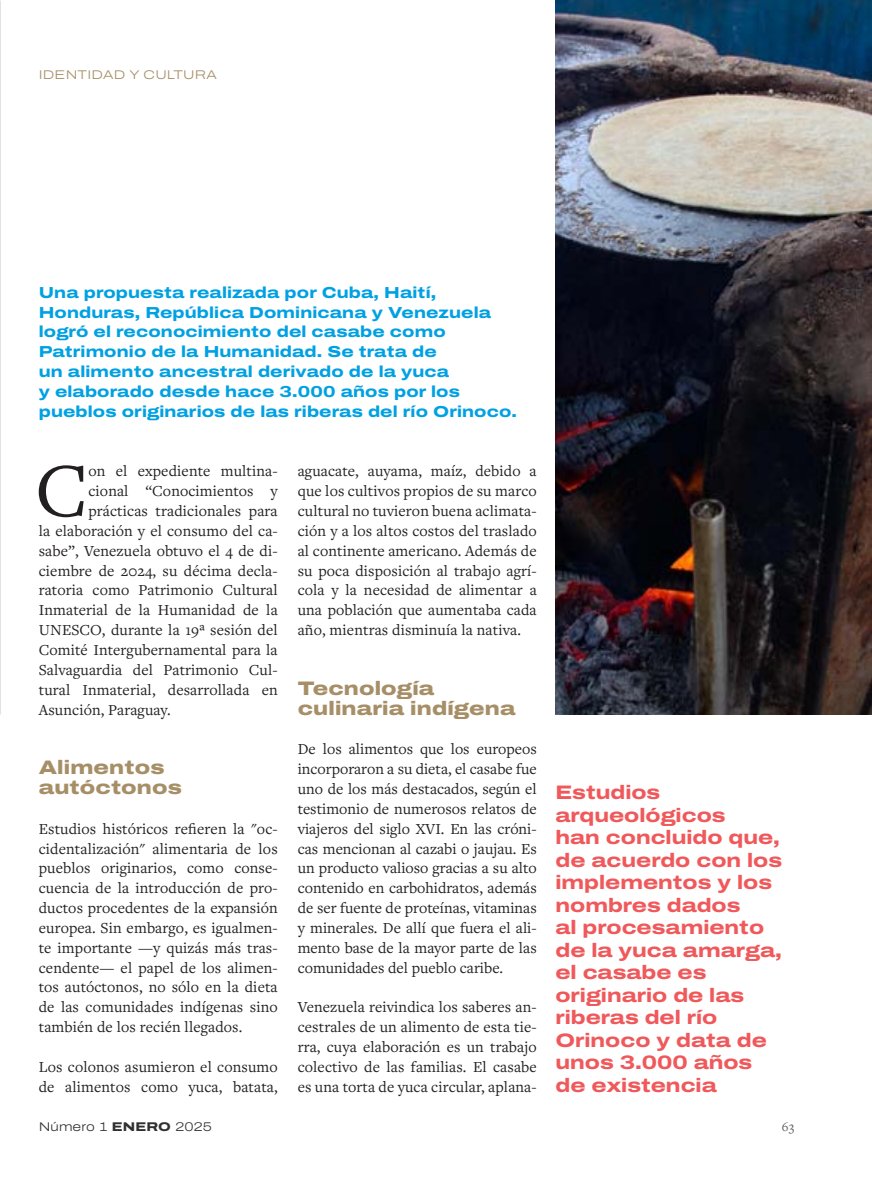
<style>
.page{position:relative;width:872px;height:1191px;background:#fff}
.page>*{position:absolute;margin:0;border:0;box-sizing:border-box;transform-origin:0 0}
.Capital{font:79.35px "Freight Text Pro";color:#231f20}
.Destacado_chico{font:700 19.5px/22.5px "Archivo Expanded";color:#f0595b}
.Entretítulo{font:800 19.5px/19.8px "Archivo Expanded";letter-spacing:.01em;color:#a68f67}
.Cuerpo_texto{font:15.9px/19.8px "Freight Text Pro";letter-spacing:.01em;color:#231f20;text-align:justify}
.Capital-2{font:15.9px "Freight Text Pro";letter-spacing:.01em;color:#231f20}
.Copete{font:700 15.9px/19.8px "Archivo Expanded";letter-spacing:.01em;color:#00a1e3}
.t1{font:13.5px "Freight Text Pro";color:#636366}
.Cuerpo_texto-2{font:200 12.6px "Archivo Expanded";letter-spacing:.01em;color:#a68f67}
.t2{font:200 12.6px "Archivo Expanded";letter-spacing:.01em;color:#312f30}
.s1{font-weight:700}
</style>
<div class="page">
<img style="left:0;top:0;width:1px;height:714px">
<img style="left:555px;top:0;width:317px;height:714px">
<p class="Cuerpo_texto-2" style="left:39px;top:66px;width:180px">IDENTIDAD Y CULTURA</p>
<p class="Copete" style="left:39px;top:282px;width:480px">Una propuesta realizada por Cuba, Haití, Honduras, República Dominicana y Venezuela logró el reconocimiento del casabe como Patrimonio de la Humanidad. Se trata de<br>un alimento ancestral derivado de la yuca<br>y elaborado desde hace 3.000 años por los pueblos originarios de las riberas del río Orinoco.</p>
<p class="Capital" style="left:35px;top:438px;width:54px">C</p>
<p class="Capital-2" style="left:88px;top:461px;width:191px">on el expediente multina-</p>
<p class="Capital-2" style="left:88px;top:480px;width:191px">cional “Conocimientos y</p>
<p class="Capital-2" style="left:88px;top:500px;width:191px">prácticas tradicionales para</p>
<p class="Capital-2" style="left:39px;top:520px;width:240px">la elaboración y el consumo del ca-</p>
<p class="Capital-2" style="left:39px;top:540px;width:240px">sabe”, Venezuela obtuvo el 4 de di-</p>
<p class="Capital-2" style="left:39px;top:560px;width:240px">ciembre de 2024, su décima decla-</p>
<p class="Capital-2" style="left:39px;top:580px;width:240px">ratoria como Patrimonio Cultural</p>
<p class="Capital-2" style="left:39px;top:600px;width:240px">Inmaterial de la Humanidad de la</p>
<p class="Capital-2" style="left:39px;top:619px;width:240px">UNESCO, durante la 19ª sesión del</p>
<p class="Capital-2" style="left:39px;top:639px;width:240px">Comité Intergubernamental para la</p>
<p class="Capital-2" style="left:39px;top:659px;width:240px">Salvaguardia del Patrimonio Cul-</p>
<p class="Capital-2" style="left:39px;top:679px;width:240px">tural Inmaterial, desarrollada en</p>
<p class="Capital-2" style="left:39px;top:699px;width:134px">Asunción, Paraguay.</p>
<p class="Entretítulo" style="left:39px;top:757px;width:145px">Alimentos autóctonos</p>
<p class="Cuerpo_texto" style="left:39px;top:818px;width:240px">Estudios históricos refieren la "oc&shy;cidentalización" alimentaria de los pueblos originarios, como conse&shy;cuencia de la introducción de pro&shy;ductos procedentes de la expansión europea. Sin embargo, es igualmen&shy;te importante —y quizás más tras&shy;cendente— el papel de los alimen&shy;tos autóctonos, no sólo en la dieta de las comunidades indígenas sino también de los recién llegados.</p>
<p class="Cuerpo_texto" style="left:39px;top:1056px;width:240px">Los colonos asumieron el consumo de alimentos como yuca, batata,</p>
<p class="Cuerpo_texto" style="left:298px;top:461px;width:240px">aguacate, auyama, maíz, debido a que los cultivos propios de su marco cultural no tuvieron buena aclimata&shy;ción y a los altos costos del traslado al continente americano. Además de su poca disposición al trabajo agrí&shy;cola y la necesidad de alimentar a una población que aumentaba cada año, mientras disminuía la nativa.</p>
<p class="Entretítulo" style="left:298px;top:678px;width:219px">Tecnología culinaria indígena</p>
<p class="Cuerpo_texto" style="left:298px;top:738px;width:240px">De los alimentos que los europeos incorporaron a su dieta, el casabe fue uno de los más destacados, según el testimonio de numerosos relatos de viajeros del siglo XVI. En las cróni&shy;cas mencionan al cazabi o jaujau. Es un producto valioso gracias a su alto contenido en carbohidratos, además de ser fuente de proteínas, vitaminas y minerales. De allí que fuera el ali&shy;mento base de la mayor parte de las comunidades del pueblo caribe.</p>
<p class="Cuerpo_texto" style="left:298px;top:996px;width:240px">Venezuela reivindica los saberes an&shy;cestrales de un alimento de esta tie&shy;rra, cuya elaboración es un trabajo colectivo de las familias. El casabe es una torta de yuca circular, aplana-</p>
<p class="Destacado_chico" style="left:555px;top:781px;width:228px">Estudios arqueológicos<br>han concluido que, de acuerdo con los implementos y los nombres dados<br>al procesamiento de la yuca amarga, el casabe es originario de las riberas del río<br>Orinoco y data de unos 3.000 años de existencia</p>
<p class="t2" style="left:39px;top:1117px;width:175px">Número 1 <span class="s1">ENERO</span> 2025</p>
<p class="t1" style="left:782px;top:1118px;width:14px">63</p>
</div>
